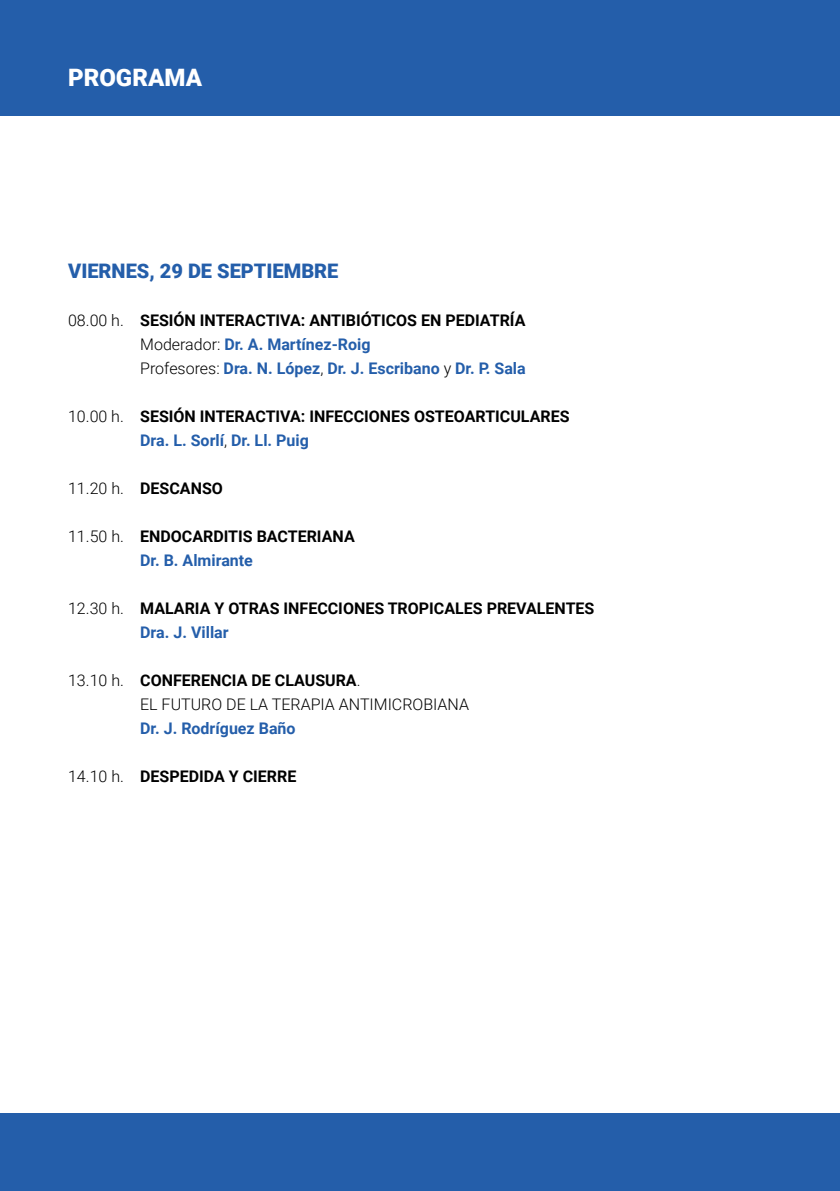
<style>
.page{position:relative;width:840px;height:1191px;background:#fff}
.page>*{position:absolute;margin:0;border:0;box-sizing:border-box;transform-origin:0 0}
.t1{font:900 24px "Roboto";color:#fff}
.t2{font:900 20px "Roboto";color:#245eaa}
.t3{font:700 16px/24px "Roboto";color:#000}
.t4{font:700 16px/24px "Roboto";color:#245eaa}
.t5{font:300 16px/24px "Roboto";color:#000}
.s1{font-weight:300;color:#000}
.s2{color:#000}
.s3{font-weight:300}
.s4{color:#245eaa}
.s5{font-weight:700}
</style>
<div class="page">
<div style="left:0;top:0;width:839px;height:116px;background:#245eaa"></div>
<div style="left:0;top:1113px;width:839px;height:78px;background:#245eaa"></div>
<h1 class="t1" style="left:68px;top:61px;width:135px">PROGRAMA</h1>
<p class="t2" style="left:68px;top:257px;width:272px">VIERNES, 29 DE SEPTIEMBRE</p>
<p class="t4" style="left:140px;top:308px;width:387px;text-indent:-72px"><span class="s1">08.00 h.</span> <span class="s2">SESIÓN INTERACTIVA: ANTIBIÓTICOS EN PEDIATRÍA<br></span><span class="s1">Moderador:</span> Dr. A. Martínez-Roig<br><span class="s1">Profesores:</span> Dra. N. López<span class="s1">,</span> Dr. J. Escribano <span class="s1">y</span> Dr. P. Sala</p>
<p class="t3" style="left:140px;top:404px;width:430px;text-indent:-72px"><span class="s3">10.00 h.</span> SESIÓN INTERACTIVA: INFECCIONES OSTEOARTICULARES<br><span class="s4">Dra. L. Sorlí</span><span class="s3">,</span> <span class="s4">Dr. Ll. Puig</span></p>
<p class="t3" style="left:68px;top:476px;width:156px"><span class="s3">11.20 h.</span> DESCANSO</p>
<p class="t3" style="left:140px;top:524px;width:216px;text-indent:-72px"><span class="s3">11.50 h.</span> ENDOCARDITIS BACTERIANA<br><span class="s4">Dr. B. Almirante</span></p>
<p class="t3" style="left:140px;top:596px;width:455px;text-indent:-72px"><span class="s3">12.30 h.</span> MALARIA Y OTRAS INFECCIONES TROPICALES PREVALENTES<br><span class="s4">Dra. J. Villar</span></p>
<p class="t5" style="left:140px;top:668px;width:330px;text-indent:-72px">13.10 h. <span class="s5">CONFERENCIA DE CLAUSURA</span>.<br>EL FUTURO DE LA TERAPIA ANTIMICROBIANA</p>
<p class="t4" style="left:140px;top:716px;width:157px">Dr. J. Rodríguez Baño</p>
<p class="t3" style="left:68px;top:764px;width:230px"><span class="s3">14.10 h.</span> DESPEDIDA Y CIERRE</p>
</div>
